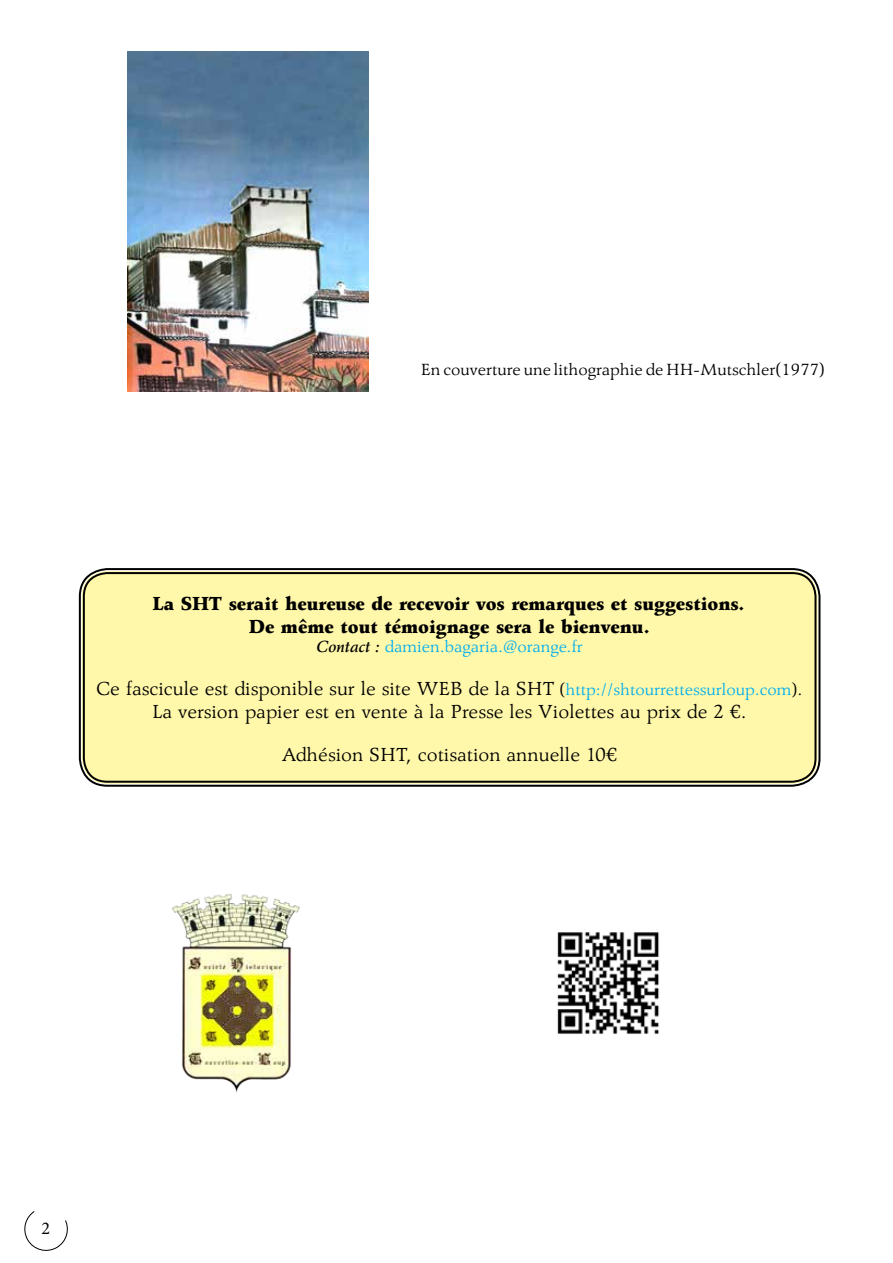
<style>
.page{position:relative;width:893px;height:1263px;background:#fff}
.page>*{position:absolute;margin:0;border:0;box-sizing:border-box;transform-origin:0 0}
.t1{font:21px/23.1px "Agfa Wile Roman Std";color:#000;text-align:center}
.t2{font:900 21px/23.1px "Agfa Wile Roman Std";color:#000;text-align:center}
.t3{font:18px "Agfa Wile Roman Std";color:#000}
.t4{font:18px "Agfa Wile Roman Std";color:#00aeef}
.t5{font:18px "Minion Pro";color:#000}
.s1{font-weight:500;font-style:italic;color:#000}
.s2{font-size:18px}
.s3{font-size:18px;color:#00aeef}
</style>
<div class="page">
<svg style="left:24px;top:1211px;width:44px;height:40px"></svg>
<div style="left:82px;top:571px;width:735px;height:213px;background:#fff8aa;border-radius:26px"></div>
<div style="left:79px;top:568px;width:741px;height:219px;border:2px solid #000;border-radius:28px"></div>
<div style="left:83px;top:572px;width:733px;height:211px;border:2px solid #000;border-radius:24px"></div>
<img style="left:171px;top:894px;width:129px;height:199px">
<img style="left:557px;top:932px;width:103px;height:102px">
<img style="left:128px;top:51px;width:240px;height:340px">
<p class="t3" style="left:421px;top:359px;width:405px">En couverture une lithographie de HH-Mutschler(1977)</p>
<p class="t2" style="left:152px;top:591px;width:594px">La SHT serait heureuse de recevoir vos remarques et suggestions.<br>De même tout témoignage sera le bienvenu.</p>
<p class="t4" style="left:316px;top:637px;width:268px"><span class="s1">Contact :</span> damien.bagaria.@orange.fr</p>
<p class="t1" style="left:96px;top:677px;width:708px">Ce fascicule est disponible sur le site WEB de la SHT <span class="s2">(</span><span class="s3">http://shtourrettessurloup.com</span><span class="s2">).<br></span>La version papier est en vente à la Presse les Violettes au prix de 2 €.</p>
<p class="t1" style="left:282px;top:743px;width:337px">Adhésion SHT, cotisation annuelle 10€</p>
<p class="t5" style="left:41px;top:1216px;width:10px">2</p>
</div>
